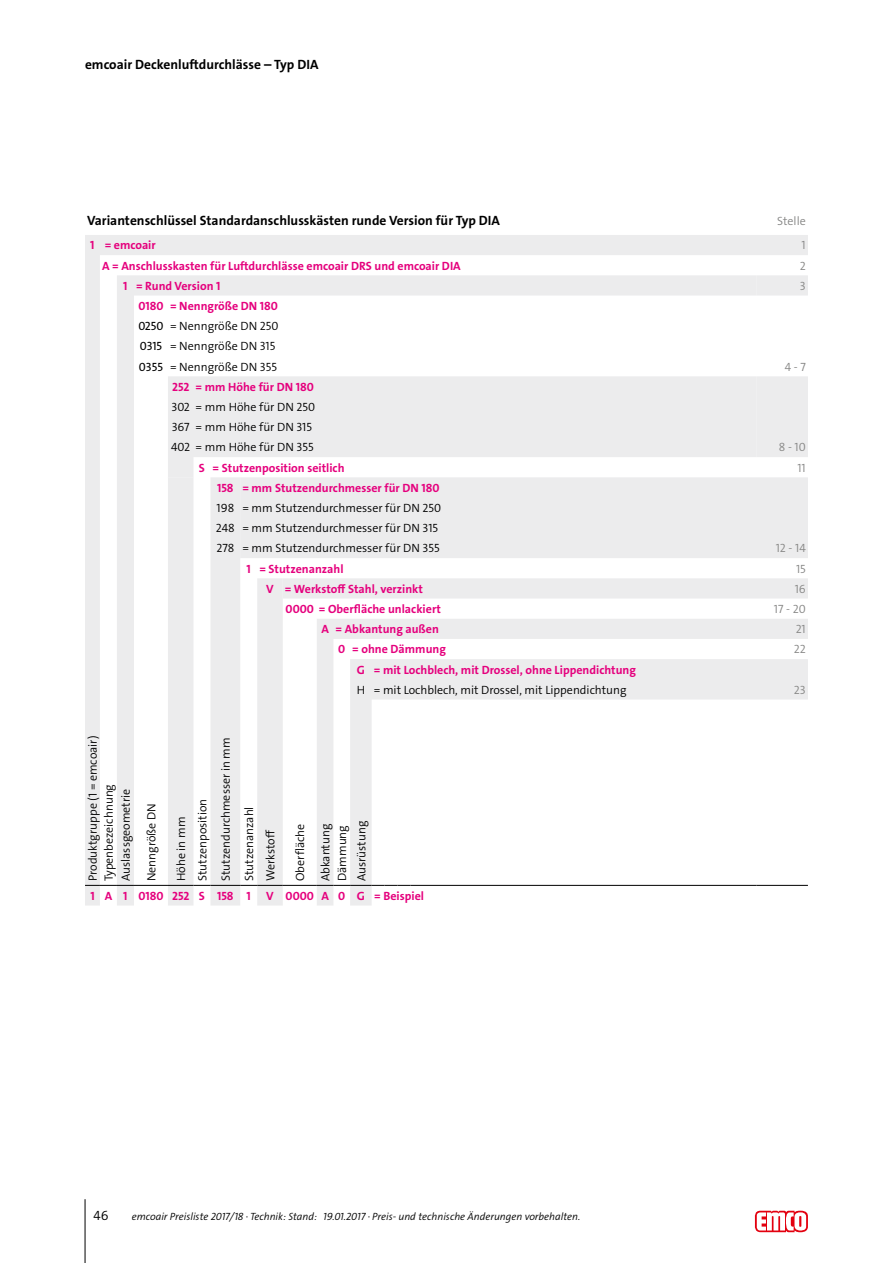
<style>
.page{position:relative;width:893px;height:1263px;background:#fff}
.page>*{position:absolute;margin:0;border:0;box-sizing:border-box;transform-origin:0 0}
.t1{font:700 13.5px "The Sans Os F";color:#000}
.t2{font:300 13.5px "The Sans Os F";color:#000}
.t3{font:300 12px/20.2px "The Sans Os F";color:#000}
.t4{font:700 12px "The Sans Os F";color:#e5007d}
.t5{font:300 12px "The Sans Os F";color:#878786}
.t6{font:italic 300 10.5px "The Sans Os F";color:#000}
.s1{font-weight:700;color:#e5007d}
.s2{font-weight:400}
</style>
<div class="page">
<hr style="left:85px;top:1199px;width:1px;height:64px;background:#000">
<svg style="left:755px;top:1211px;width:53px;height:21px"></svg>
<svg style="left:85px;top:235px;width:723px;height:670px"></svg>
<svg style="left:134px;top:275px;width:76px;height:202px"></svg>
<svg style="left:210px;top:275px;width:598px;height:630px"></svg>
<svg style="left:85px;top:885px;width:49px;height:1px"></svg>
<hr style="left:134px;top:885px;width:34px;height:1px;background:#000">
<svg style="left:168px;top:885px;width:42px;height:1px"></svg>
<hr style="left:210px;top:885px;width:30px;height:1px;background:#000">
<svg style="left:240px;top:885px;width:43px;height:1px"></svg>
<hr style="left:283px;top:885px;width:34px;height:1px;background:#000">
<svg style="left:317px;top:885px;width:93px;height:1px"></svg>
<hr style="left:410px;top:885px;width:347px;height:1px;background:#000">
<hr style="left:757px;top:885px;width:51px;height:1px;background:#000">
<p class="t1" style="left:85px;top:55px;width:235px">emcoair Deckenluftdurchlässe – Typ DIA</p>
<p class="t1" style="left:87px;top:211px;width:414px">Variantenschlüssel Standardanschlusskästen runde Version für Typ DIA</p>
<p class="t5" style="left:777px;top:213px;width:30px">Stelle</p>
<p class="t4" style="left:90px;top:238px;width:67px">1 = emcoair</p>
<p class="t5" style="left:802px;top:238px;width:6px">1</p>
<p class="t4" style="left:102px;top:258px;width:360px">A = Anschlusskasten für Luftdurchlässe emcoair DRS und emcoair DIA</p>
<p class="t5" style="left:800px;top:258px;width:8px">2</p>
<p class="t4" style="left:123px;top:278px;width:99px">1 = Rund Version 1</p>
<p class="t5" style="left:800px;top:278px;width:7px">3</p>
<p class="t3" style="left:138px;top:296px;width:142px"><span class="s1">0180 = Nenngröße DN 180<br></span><span class="s2">0250</span> = Nenngröße DN 250<br><span class="s2">0315</span> = Nenngröße DN 315<br><span class="s2">0355</span> = Nenngröße DN 355</p>
<p class="t5" style="left:785px;top:359px;width:23px">4 - 7</p>
<p class="t4" style="left:172px;top:379px;width:143px">252 = mm Höhe für DN 180</p>
<p class="t3" style="left:171px;top:397px;width:145px">302 = mm Höhe für DN 250<br>367 = mm Höhe für DN 315<br>402 = mm Höhe für DN 355</p>
<p class="t5" style="left:779px;top:440px;width:28px">8 - 10</p>
<p class="t4" style="left:199px;top:460px;width:147px">S = Stutzenposition seitlich</p>
<p class="t5" style="left:797px;top:460px;width:10px">11</p>
<p class="t4" style="left:217px;top:480px;width:224px">158 = mm Stutzendurchmesser für DN 180</p>
<p class="t3" style="left:216px;top:498px;width:227px">198 = mm Stutzendurchmesser für DN 250<br>248 = mm Stutzendurchmesser für DN 315<br>278 = mm Stutzendurchmesser für DN 355</p>
<p class="t5" style="left:776px;top:541px;width:32px">12 - 14</p>
<p class="t4" style="left:247px;top:561px;width:99px">1 = Stutzenanzahl</p>
<p class="t5" style="left:796px;top:561px;width:11px">15</p>
<p class="t4" style="left:266px;top:581px;width:158px">V = Werkstoff Stahl, verzinkt</p>
<p class="t5" style="left:795px;top:581px;width:13px">16</p>
<p class="t4" style="left:286px;top:601px;width:157px">0000 = Oberfläche unlackiert</p>
<p class="t5" style="left:774px;top:601px;width:33px">17 - 20</p>
<p class="t4" style="left:321px;top:621px;width:119px">A = Abkantung außen</p>
<p class="t5" style="left:796px;top:621px;width:12px">21</p>
<p class="t4" style="left:338px;top:642px;width:109px">0 = ohne Dämmung</p>
<p class="t5" style="left:794px;top:642px;width:14px">22</p>
<p class="t4" style="left:357px;top:662px;width:281px">G = mit Lochblech, mit Drossel, ohne Lippendichtung</p>
<p class="t3" style="left:357px;top:680px;width:271px">H = mit Lochblech, mit Drossel, mit Lippendichtung</p>
<p class="t5" style="left:794px;top:682px;width:13px">23</p>
<p class="t3" style="left:85px;top:881px;width:147px;line-height:16.5px;rotate:-90deg">Produktgruppe (1 = emcoair)<br>Typenbezeichnung<br>Auslassgeometrie</p>
<p class="t3" style="left:141px;top:881px;width:79px;rotate:-90deg">Nenngröße DN</p>
<p class="t3" style="left:171px;top:881px;width:84px;line-height:21.3px;rotate:-90deg">Höhe in mm<br>Stutzenposition</p>
<p class="t3" style="left:214px;top:881px;width:145px;line-height:23.4px;rotate:-90deg">Stutzendurchmesser in mm<br>Stutzenanzahl</p>
<p class="t3" style="left:260px;top:881px;width:53px;rotate:-90deg">Werkstoff</p>
<p class="t3" style="left:288px;top:881px;width:59px;line-height:25.3px;rotate:-90deg">Oberfläche<br>Abkantung</p>
<p class="t3" style="left:333px;top:881px;width:62px;line-height:19px;rotate:-90deg">Dämmung<br>Ausrüstung</p>
<p class="t4" style="left:90px;top:888px;width:162px">1 A 1 0180 252 S 158 1</p>
<p class="t4" style="left:266px;top:888px;width:159px">V 0000 A 0 G = Beispiel</p>
<p class="t2" style="left:94px;top:1206px;width:16px">46</p>
<p class="t6" style="left:132px;top:1209px;width:450px">emcoair Preisliste 2017/18 · Technik: Stand: 19.01.2017 · Preis- und technische Änderungen vorbehalten.</p>
</div>
